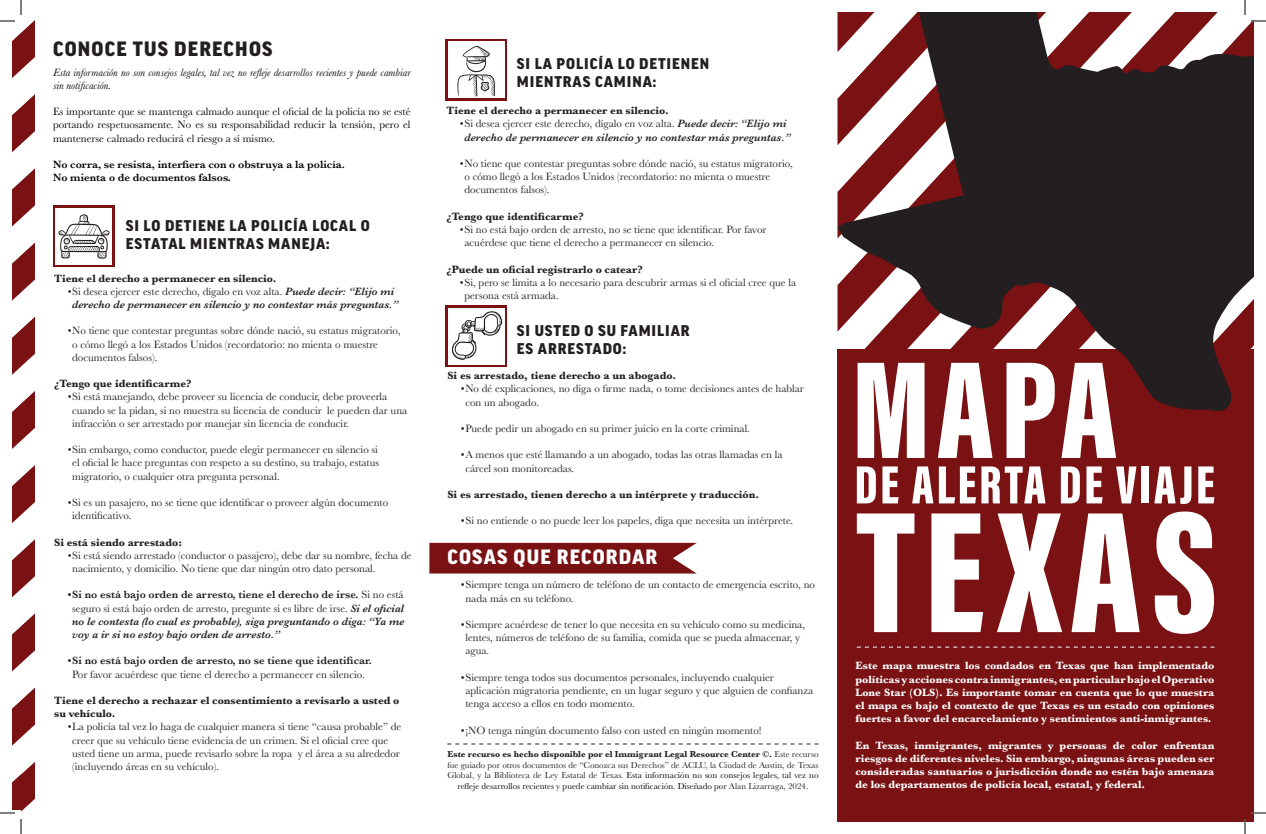
<style>
.page{position:relative;width:1266px;height:834px;background:#fff}
.page>*{position:absolute;margin:0;border:0;box-sizing:border-box;transform-origin:0 0}
.t1{font:900 20px "Good Pro";letter-spacing:.06em;color:#231f20}
.t2{font:900 20px "Good Pro";letter-spacing:.06em;color:#fff}
.t3{font:900 15px/18px "Good Pro";letter-spacing:.06em;color:#231f20}
.t4{font:11px/13.2px "Baskerville";color:#231f20}
.t5{font:700 11px/13.2px "Baskerville";color:#fff;text-align:justify}
.t6{font:italic 600 11px/13.2px "Baskerville";color:#231f20;text-align:center}
.t7{font:700 11px/13.2px "Baskerville";color:#231f20}
.t8{font:11px/13.2px "Baskerville";color:#040503;text-align:justify}
.t9{font:italic 11px/13.2px "Baskerville";color:#040503}
.t10{font:600 11px/13.2px "Baskerville";color:#040503}
.t11{font:600 11px "Baskerville";color:#231f20}
.t12{font:9px/10.8px "Baskerville";color:#231f20;text-align:center}
.s1{font-weight:400;font-style:normal}
.s2{font-style:normal}
.s3{font-weight:700}
.s4{color:#040503}
</style>
<div class="page">
<svg style="left:429px;top:543px;width:268px;height:31px;background:#821f21"></svg>
<div style="left:838px;top:349px;width:416px;height:473px;background:#7a1113"></div>
<svg style="left:838px;top:12px;width:416px;height:401px;fill:#231f20"></svg>
<svg style="left:445px;top:39px;width:62px;height:62px"></svg>
<div style="left:448px;top:42px;width:56px;height:56px;background:#fff"></div>
<svg style="left:457px;top:46px;width:38px;height:51px"></svg>
<div style="left:445px;top:305px;width:62px;height:62px;background:linear-gradient(to right,#7a1113,#7a1113)"></div>
<div style="left:448px;top:308px;width:56px;height:56px;background:#fff"></div>
<svg style="left:452px;top:311px;width:50px;height:49px"></svg>
<svg style="left:447px;top:744px;width:372px;height:1px"></svg>
<svg style="left:857px;top:647px;width:357px;height:1px"></svg>
<svg style="left:858px;top:363px;width:67px;height:95px;background:#e7d5d6"></svg>
<svg style="left:938px;top:363px;width:55px;height:95px"></svg>
<svg style="left:1007px;top:363px;width:48px;height:95px"></svg>
<svg style="left:1061px;top:159px;width:193px;height:299px"></svg>
<svg style="left:857px;top:466px;width:19px;height:37px"></svg>
<svg style="left:882px;top:466px;width:17px;height:37px"></svg>
<svg style="left:912px;top:466px;width:21px;height:37px"></svg>
<svg style="left:939px;top:466px;width:107px;height:37px"></svg>
<svg style="left:1061px;top:466px;width:19px;height:37px"></svg>
<svg style="left:1086px;top:466px;width:17px;height:37px"></svg>
<svg style="left:1116px;top:466px;width:20px;height:37px"></svg>
<div style="left:1142px;top:466px;width:7px;height:37px;background:#fff"></div>
<svg style="left:1154px;top:466px;width:37px;height:38px"></svg>
<svg style="left:1198px;top:466px;width:16px;height:37px"></svg>
<svg style="left:857px;top:513px;width:57px;height:119px"></svg>
<svg style="left:931px;top:513px;width:52px;height:119px"></svg>
<svg style="left:997px;top:513px;width:65px;height:119px"></svg>
<svg style="left:1072px;top:513px;width:68px;height:119px"></svg>
<svg style="left:1155px;top:512px;width:59px;height:122px"></svg>
<svg style="left:0;top:0;width:115px;height:834px"></svg>
<svg style="left:1244px;top:0;width:22px;height:22px"></svg>
<svg style="left:1244px;top:812px;width:22px;height:22px"></svg>
<h1 class="t1" style="left:53px;top:38px;width:221px">CONOCE TUS DERECHOS</h1>
<p class="t9" style="left:53px;top:65px;width:359px">Esta información no son consejos legales, tal vez no refleje desarrollos recientes y puede cambiar sin notificación.</p>
<p class="t8" style="left:53px;top:105px;width:359px">Es importante que se mantenga calmado aunque el oficial de la policía no se esté portando respetuosamente. No es su responsabilidad reducir la tensión, pero el mantenerse calmado reducirá el riesgo a sí mismo.</p>
<p class="t10" style="left:53px;top:158px;width:293px">No corra, se resista, interfiera con o obstruya a la policía.<br>No mienta o de documentos falsos.</p>
<h2 class="t3" style="left:126px;top:216px;width:245px">SI LO DETIENE LA POLICÍA LOCAL O<br>ESTATAL MIENTRAS MANEJA:</h2>
<p class="t7" style="left:54px;top:271px;width:224px">Tiene el derecho a permanecer en silencio.</p>
<p class="t6" style="left:68px;top:285px;width:332px"><span class="s1">•Si desea ejercer este derecho, dígalo en voz alta.</span> Puede decir: “Elijo mi derecho de permanecer en silencio y no contestar más preguntas.”</p>
<p class="t4" style="left:72px;top:324px;width:330px;text-indent:-4px">•No tiene que contestar preguntas sobre dónde nació, su estatus migratorio, o cómo llegó a los Estados Unidos (recordatorio: no mienta o muestre documentos falsos).</p>
<p class="t7" style="left:54px;top:377px;width:139px">¿Tengo que identificarme?</p>
<p class="t4" style="left:72px;top:390px;width:337px;text-indent:-4px">•Si está manejando, debe proveer su licencia de conducir, debe proveerla cuando se la pidan, si no muestra su licencia de conducir le pueden dar una infracción o ser arrestado por manejar sin licencia de conducir.</p>
<p class="t4" style="left:72px;top:443px;width:309px;text-align:justify;text-indent:-4px">•Sin embargo, como conductor, puede elegir permanecer en silencio si el oficial le hace preguntas con respeto a su destino, su trabajo, estatus migratorio, o cualquier otra pregunta personal.</p>
<p class="t4" style="left:72px;top:496px;width:318px;text-indent:-4px">•Si es un pasajero, no se tiene que identificar o proveer algún documento identificativo.</p>
<p class="t7" style="left:54px;top:535px;width:129px">Si está siendo arrestado:</p>
<p class="t4" style="left:72px;top:549px;width:341px;text-indent:-4px">•Si está siendo arrestado (conductor o pasajero), debe dar su nombre, fecha de nacimiento, y domicilio. No tiene que dar ningún otro dato personal.</p>
<p class="t6" style="left:72px;top:588px;width:334px;text-align:justify;text-indent:-4px"><span class="s2">•Si no está bajo orden de arresto, tiene el derecho de irse.</span> <span class="s1">Si no está seguro si está bajo orden de arresto, pregunte si es libre de irse.</span> Si el oficial no le contesta (lo cual es probable), siga preguntando o diga: “Ya me voy a ir si no estoy bajo orden de arresto.”</p>
<p class="t11" style="left:68px;top:653px;width:306px">•Si no está bajo orden de arresto, no se tiene que identificar.</p>
<p class="t4" style="left:72px;top:668px;width:294px">Por favor acuérdese que tiene el derecho a permanecer en silencio.</p>
<p class="t7" style="left:54px;top:694px;width:347px">Tiene el derecho a rechazar el consentimiento a revisarlo a usted o su vehículo.</p>
<p class="t4" style="left:72px;top:720px;width:331px;text-indent:-4px">•La policía tal vez lo haga de cualquier manera si tiene “causa probable” de creer que su vehículo tiene evidencia de un crimen. Si el oficial cree que usted tiene un arma, puede revisarlo sobre la ropa y el área a su alrededor (incluyendo áreas en su vehículo).</p>
<h2 class="t3" style="left:517px;top:55px;width:194px">SI LA POLICÍA LO DETIENEN<br>MIENTRAS CAMINA:</h2>
<p class="t7" style="left:446px;top:104px;width:224px">Tiene el derecho a permanecer en silencio.</p>
<p class="t6" style="left:460px;top:117px;width:332px"><span class="s1">•Si desea ejercer este derecho, dígalo en voz alta.</span> Puede decir: “Elijo mi derecho de permanecer en silencio y no contestar más preguntas.”</p>
<p class="t4" style="left:464px;top:157px;width:330px;text-indent:-4px">•No tiene que contestar preguntas sobre dónde nació, su estatus migratorio, o cómo llegó a los Estados Unidos (recordatorio: no mienta o muestre documentos falsos).</p>
<p class="t7" style="left:446px;top:210px;width:139px">¿Tengo que identificarme?</p>
<p class="t4" style="left:464px;top:223px;width:304px;text-indent:-4px">•Si no está bajo orden de arresto, no se tiene que identificar. Por favor acuérdese que tiene el derecho a permanecer en silencio.</p>
<p class="t7" style="left:446px;top:262px;width:198px">¿Puede un oficial registrarlo o catear?</p>
<p class="t4" style="left:464px;top:276px;width:333px;text-indent:-4px">•Si, pero se limita a lo necesario para descubrir armas si el oficial cree que la persona está armada.</p>
<h2 class="t3" style="left:517px;top:321px;width:174px">SI USTED O SU FAMILIAR<br>ES ARRESTADO:</h2>
<p class="t7" style="left:447px;top:369px;width:230px">Si es arrestado, tiene derecho a un abogado.</p>
<p class="t4" style="left:465px;top:382px;width:340px;text-indent:-4px">•No dé explicaciones, no diga o firme nada, o tome decisiones antes de hablar con un abogado.</p>
<p class="t4" style="left:461px;top:422px;width:291px">•Puede pedir un abogado en su primer juicio en la corte criminal.</p>
<p class="t4" style="left:465px;top:448px;width:319px;text-indent:-4px">•A menos que esté llamando a un abogado, todas las otras llamadas en la cárcel son monitoreadas.</p>
<p class="t7" style="left:447px;top:488px;width:313px">Si es arrestado, tienen derecho a un intérprete y traducción.</p>
<p class="t4" style="left:461px;top:514px;width:334px">•Si no entiende o no puede leer los papeles, diga que necesita un intérprete.</p>
<h1 class="t2" style="left:447px;top:546px;width:211px">COSAS QUE RECORDAR</h1>
<p class="t4" style="left:465px;top:578px;width:351px;text-indent:-4px">•Siempre tenga un número de teléfono de un contacto de emergencia escrito, no nada más en su teléfono.</p>
<p class="t4" style="left:465px;top:618px;width:341px;text-indent:-4px">•Siempre acuérdese de tener lo que necesita en su vehículo como su medicina, lentes, números de teléfono de su familia, comida que se pueda almacenar, y agua.</p>
<p class="t4" style="left:465px;top:671px;width:349px;text-indent:-4px">•Siempre tenga todos sus documentos personales, incluyendo cualquier aplicación migratoria pendiente, en un lugar seguro y que alguien de confianza tenga acceso a ellos en todo momento.</p>
<p class="t4" style="left:461px;top:724px;width:302px">•¡NO tenga ningún documento falso con usted en ningún momento!</p>
<p class="t12" style="left:447px;top:749px;width:373px"><span class="s3">Este recurso es hecho disponible por el Immigrant Legal Resource Center ©.</span> Este recurso fue guiado por otros documentos de “Conozca sus Derechos” de ACLU, la Ciudad de Austin, de Texas Global, y la Biblioteca de Ley Estatal de Texas. <span class="s4">Esta información no son consejos legales, tal vez no refleje desarrollos recientes y puede cambiar sin notificación. Diseñado por</span> Alan Lizarraga, 2024.</p>
<p class="t5" style="left:855px;top:659px;width:360px">Este mapa muestra los condados en Texas que han implementado políticas y acciones contra inmigrantes, en particular bajo el Operativo Lone Star (OLS). Es importante tomar en cuenta que lo que muestra el mapa es bajo el contexto de que Texas es un estado con opiniones fuertes a favor del encarcelamiento y sentimientos anti-inmigrantes.</p>
<p class="t5" style="left:855px;top:738px;width:360px">En Texas, inmigrantes, migrantes y personas de color enfrentan riesgos de diferentes niveles. Sin embargo, ningunas áreas pueden ser consideradas santuarios o jurisdicción donde no estén bajo amenaza de los departamentos de policía local, estatal, y federal.</p>
</div>
